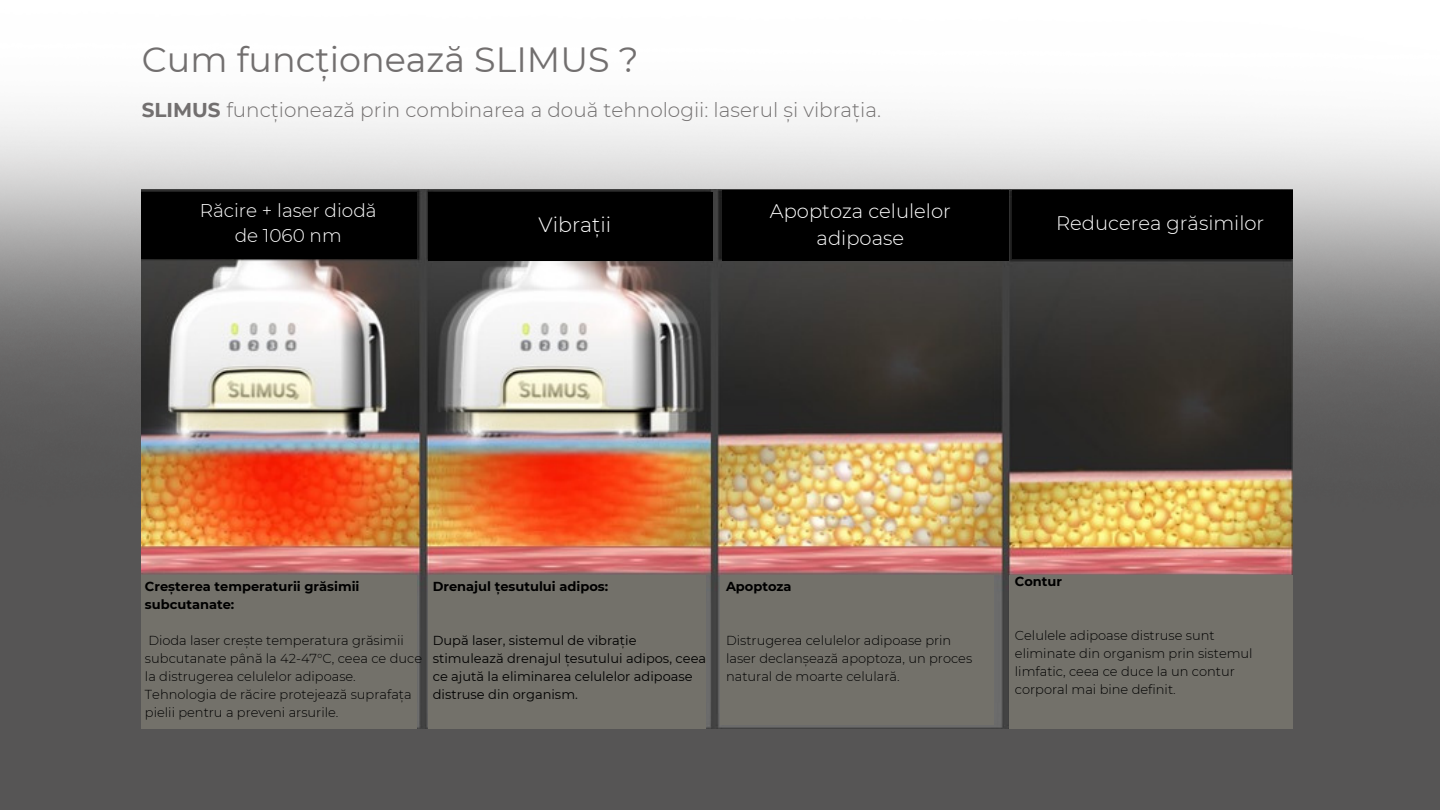
<style>
.page{position:relative;width:1440px;height:810px;background:#fff}
.page>*{position:absolute;margin:0;border:0;box-sizing:border-box;transform-origin:0 0}
.t1{font:35px "Montserrat";color:#726f6f}
.t2{font:300 20.6px "Montserrat";color:#fff}
.t3{font:300 20px "Montserrat";color:#726f6f}
.t4{font:300 19.6px/26.9px "Montserrat";color:#fff;text-align:center}
.t5{font:300 18.5px/24.5px "Montserrat";color:#fff;text-align:center}
.t6{font:300 13px/18px "Montserrat";color:#000}
.t7{font:13px/18px "Montserrat";color:#000}
.t8{font:700 13px/18px "Montserrat";color:#000}
.s1{font-weight:700}
</style>
<div class="page">
<img style="left:0;top:113px;width:1440px;height:697px">
<img style="left:142px;top:190px;width:1151px;height:538px">
<div style="left:142px;top:192px;width:275px;height:67px;background:#000"></div>
<div style="left:142px;top:575px;width:275px;height:154px;background:#73716a"></div>
<div style="left:428px;top:575px;width:277px;height:154px;background:#73716a"></div>
<div style="left:720px;top:575px;width:274px;height:150px;background:#73716a"></div>
<div style="left:1009px;top:575px;width:284px;height:154px;background:#73716a"></div>
<div style="left:722px;top:190px;width:287px;height:71px;background:#000"></div>
<div style="left:1012px;top:190px;width:281px;height:69px;background:#000"></div>
<div style="left:428px;top:192px;width:285px;height:69px;background:#000"></div>
<p class="t1" style="left:142px;top:39px;width:498px">Cum funcționează SLIMUS ?</p>
<p class="t3" style="left:142px;top:97px;width:741px"><span class="s1">SLIMUS</span> funcționează prin combinarea a două tehnologii: laserul și vibrația.</p>
<p class="t5" style="left:200px;top:199px;width:178px">Răcire + laser diodă de 1060 nm</p>
<p class="t4" style="left:770px;top:198px;width:182px">Apoptoza celulelor adipoase</p>
<p class="t2" style="left:539px;top:212px;width:74px">Vibrații</p>
<p class="t4" style="left:1056px;top:210px;width:210px">Reducerea grăsimilor</p>
<p class="t8" style="left:145px;top:577px;width:216px">Creșterea temperaturii grăsimii subcutanate:</p>
<p class="t6" style="left:145px;top:631px;width:279px">Dioda laser crește temperatura grăsimii subcutanate până la 42-47°C, ceea ce duce la distrugerea celulelor adipoase.<br>Tehnologia de răcire protejează suprafața pielii pentru a preveni arsurile.</p>
<p class="t8" style="left:433px;top:577px;width:177px">Drenajul țesutului adipos:</p>
<p class="t7" style="left:433px;top:631px;width:275px">După laser, sistemul de vibrație stimulează drenajul țesutului adipos, ceea ce ajută la eliminarea celulelor adipoase distruse din organism.</p>
<p class="t8" style="left:726px;top:577px;width:67px">Apoptoza</p>
<p class="t6" style="left:726px;top:631px;width:248px">Distrugerea celulelor adipoase prin laser declanșează apoptoza, un proces natural de moarte celulară.</p>
<p class="t8" style="left:1015px;top:573px;width:49px">Contur</p>
<p class="t6" style="left:1015px;top:627px;width:239px">Celulele adipoase distruse sunt eliminate din organism prin sistemul limfatic, ceea ce duce la un contur corporal mai bine definit.</p>
</div>
